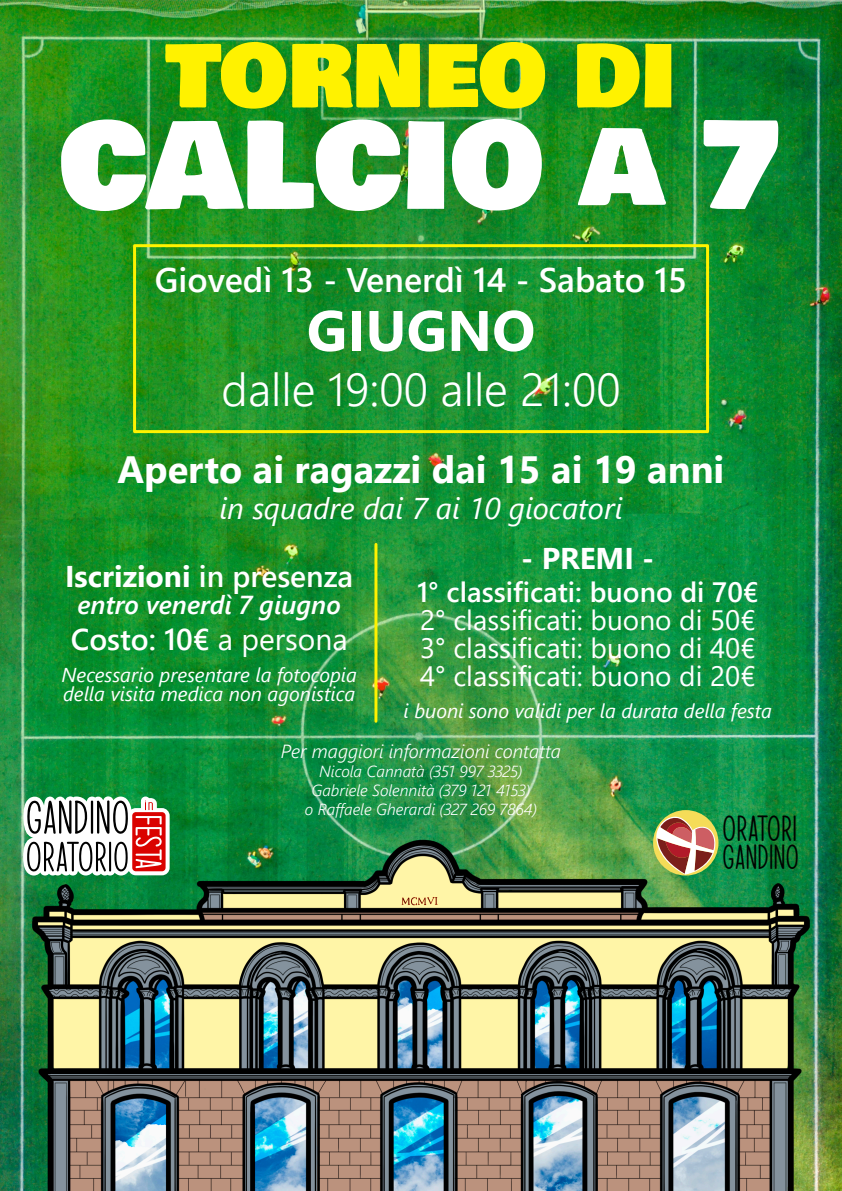
<style>
.page{position:relative;width:842px;height:1191px;background:#fff}
.page>*{position:absolute;margin:0;border:0;box-sizing:border-box;transform-origin:0 0}
.t1{font:117px "Bowlby One SC";color:#fff}
.t2{font:85px "Bowlby One SC";color:#fff200}
.t3{font:700 57px "Segoe UI";color:#fff}
.t4{font:300 46px "Segoe UI";color:#fff}
.t5{font:700 38px "Segoe UI";color:#fff}
.t6{font:36.4px "Good Mood";color:#010200}
.t7{font:34.9px "Good Mood";color:#010200}
.t8{font:600 34px "Segoe UI";color:#fff}
.t9{font:700 30px "Segoe UI";color:#fff}
.t10{font:italic 30px "Segoe UI";color:#fff}
.t11{font:600 30px "Segoe UI";color:#fff}
.t12{font:28px/28px "Segoe UI";color:#fff;text-align:justify}
.t13{font:600 28px "Segoe UI";color:#fff}
.t14{font:italic 600 26px "Segoe UI";color:#fff}
.t15{font:italic 20px/19px "Segoe UI";color:#fff}
.t16{font:italic 300 19px "Segoe UI";color:#fff}
.t17{font:italic 300 16px/19.2px "Segoe UI";color:#fff;text-align:center}
.s1{font-weight:600}
.s2{font-weight:400}
</style>
<div class="page">
<img style="left:0;top:0;width:842px;height:830px">
<img style="left:0;top:830px;width:842px;height:361px">
<svg style="left:23px;top:796px;width:147px;height:79px"></svg>
<div style="left:653px;top:810px;width:65px;height:65px;background:#f5dc58;border-radius:50%"></div>
<svg style="left:656px;top:816px;width:60px;height:58px"></svg>
<hr style="left:374px;top:544px;width:3px;height:177px;background:#fff200">
<div style="left:133px;top:244px;width:576px;height:189px;border:3px solid #fff200"></div>
<h2 class="t2" style="left:166px;top:13px;width:512px">TORNEO DI</h2>
<h1 class="t1" style="left:59px;top:79px;width:726px">CALCIO a 7</h1>
<h3 class="t8" style="left:155px;top:248px;width:534px">Giovedì 13 - Venerdì 14 - Sabato 15</h3>
<h3 class="t3" style="left:307px;top:277px;width:230px">GIUGNO</h3>
<h3 class="t4" style="left:222px;top:346px;width:400px">dalle 19:00 alle 21:00</h3>
<h3 class="t5" style="left:117px;top:433px;width:608px">Aperto ai ragazzi dai 15 ai 19 anni</h3>
<h3 class="t10" style="left:219px;top:480px;width:404px">in squadre dai 7 ai 10 giocatori</h3>
<h3 class="t9" style="left:65px;top:548px;width:290px">Iscrizioni <span class="s1">in presenza</span></h3>
<h3 class="t14" style="left:78px;top:580px;width:265px">entro venerdì 7 giugno</h3>
<h3 class="t11" style="left:71px;top:611px;width:278px">Costo: 10€ <span class="s2">a persona</span></h3>
<p class="t15" style="left:62px;top:662px;width:297px">Necessario presentare la fotocopia della visita medica non agonistica</p>
<h3 class="t9" style="left:521px;top:529px;width:134px">- PREMI -</h3>
<h3 class="t13" style="left:417px;top:566px;width:343px">1° classificati: buono di 70€</h3>
<h3 class="t12" style="left:420px;top:604px;width:337px">2° classificati: buono di 50€ 3° classificati: buono di 40€ 4° classificati: buono di 20€</h3>
<p class="t15" style="left:404px;top:698px;width:370px">i buoni sono validi per la durata della festa</p>
<p class="t16" style="left:281px;top:733px;width:282px">Per maggiori informazioni contatta</p>
<p class="t17" style="left:305px;top:759px;width:234px">Nicola Cannatà (351 997 3325)<br>Gabriele Solennità (379 121 4153)<br>o Raffaele Gherardi (327 269 7864)</p>
<h3 class="t6" style="left:722px;top:809px;width:77px">ORATORI</h3>
<h3 class="t7" style="left:722px;top:838px;width:79px">GANDINO</h3>
</div>
